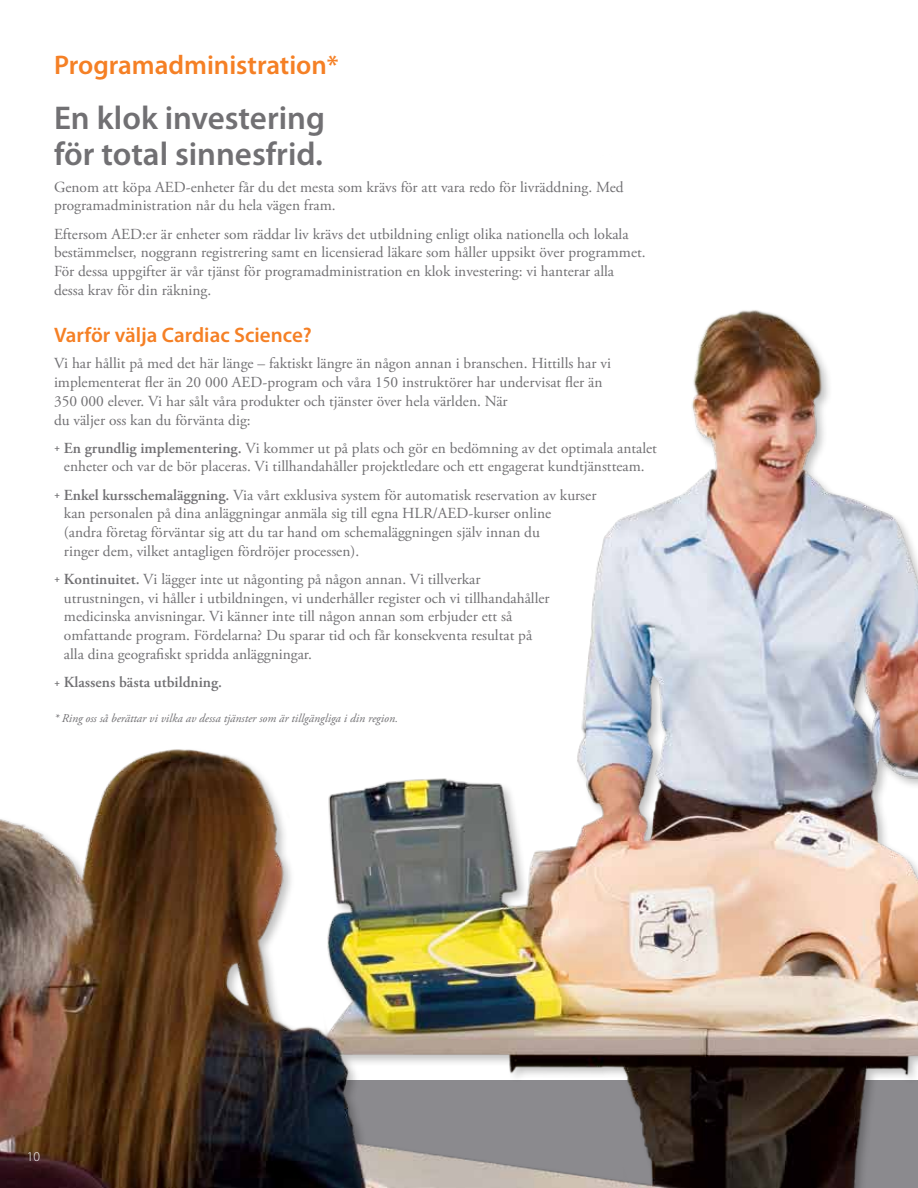
<style>
.page{position:relative;width:918px;height:1188px;background:#fff}
.page>*{position:absolute;margin:0;border:0;box-sizing:border-box;transform-origin:0 0}
.t1{font:600 33px/36px "Myriad Pro";color:#717073}
.t2{font:600 27px "Myriad Pro";color:#f58025}
.t3{font:600 21px "Myriad Pro";color:#f58025}
.t4{font:15.3px/18.8px "Adobe Garamond Pro";color:#717073}
.t5{font:600 15.3px "Adobe Garamond Pro";color:#717073}
.t6{font:300 13.5px "Myriad Pro";color:#fff}
.t7{font:italic 12px "Adobe Garamond Pro";color:#717073}
.s1{font-weight:600;font-size:12px}
.s2{font-weight:600}
.s3{font-size:12px}
</style>
<div class="page">
<img style="left:0;top:310px;width:918px;height:878px">
<h2 class="t2" style="left:54px;top:48px;width:286px">Programadministration*</h2>
<h1 class="t1" style="left:54px;top:99px;width:272px">En klok investering för total sinnesfrid.</h1>
<p class="t4" style="left:54px;top:178px;width:571px">Genom att köpa AED-enheter får du det mesta som krävs för att vara redo för livräddning. Med programadministration når du hela vägen fram.</p>
<p class="t4" style="left:54px;top:225px;width:593px">Eftersom AED:er är enheter som räddar liv krävs det utbildning enligt olika nationella och lokala bestämmelser, noggrann registrering samt en licensierad läkare som håller uppsikt över programmet.<br>För dessa uppgifter är vår tjänst för programadministration en klok investering: vi hanterar alla dessa krav för din räkning.</p>
<h3 class="t3" style="left:54px;top:321px;width:259px">Varför välja Cardiac Science?</h3>
<p class="t4" style="left:54px;top:355px;width:558px">Vi har hållit på med det här länge – faktiskt längre än någon annan i branschen. Hittills har vi implementerat fler än 20 000 AED-program och våra 150 instruktörer har undervisat fler än 350 000 elever. Vi har sålt våra produkter och tjänster över hela världen. När<br>du väljer oss kan du förvänta dig:</p>
<p class="t4" style="left:54px;top:439px;width:604px;text-align:center"><span class="s1">+</span> <span class="s2">En grundlig implementering.</span> Vi kommer ut på plats och gör en bedömning av det optimala antalet enheter och var de bör placeras. Vi tillhandahåller projektledare och ett engagerat kundtjänstteam.</p>
<p class="t4" style="left:64px;top:486px;width:534px;text-indent:-10px"><span class="s1">+</span> <span class="s2">Enkel kursschemaläggning.</span> Via vårt exklusiva system för automatisk reservation av kurser kan personalen på dina anläggningar anmäla sig till egna HLR/AED-kurser online<br>(andra företag förväntar sig att du tar hand om schemaläggningen själv innan du<br>ringer dem, vilket antagligen fördröjer processen).</p>
<p class="t4" style="left:64px;top:570px;width:487px;text-indent:-10px"><span class="s1">+</span> <span class="s2">Kontinuitet.</span> Vi lägger inte ut någonting på någon annan. Vi tillverkar utrustningen, vi håller i utbildningen, vi underhåller register och vi tillhandahåller medicinska anvisningar. Vi känner inte till någon annan som erbjuder ett så omfattande program. Fördelarna? Du sparar tid och får konsekventa resultat på alla dina geografiskt spridda anläggningar.</p>
<p class="t5" style="left:54px;top:673px;width:170px"><span class="s3">+</span> Klassens bästa utbildning.</p>
<p class="t7" style="left:54px;top:711px;width:346px">* Ring oss så berättar vi vilka av dessa tjänster som är tillgängliga i din region.</p>
<p class="t6" style="left:27px;top:1148px;width:15px">10</p>
</div>
